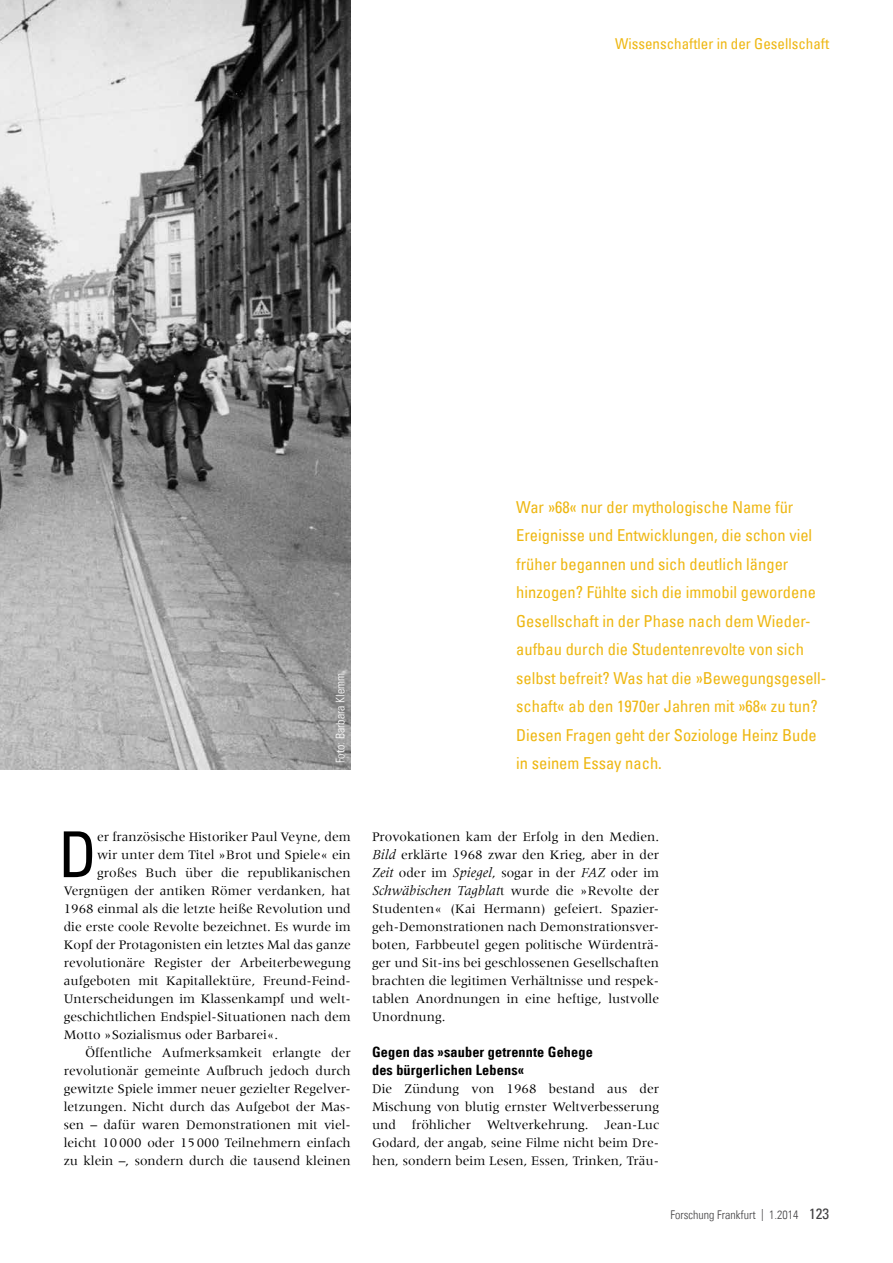
<style>
.page{position:relative;width:893px;height:1263px;background:#fff}
.page>*{position:absolute;margin:0;border:0;box-sizing:border-box;transform-origin:0 0}
.t1{font:condensed 63.3px "Univers Com 57";color:#000}
.t2{font:condensed 16.5px/28.5px "Univers Com 57";color:#eeb712}
.t3{font:condensed 15px "Univers Com 57";color:#eeb712}
.t4{font:14.25px/18px "Univers Com 67 Bold Cond";letter-spacing:.01em;color:#000}
.t5{font:13.5px/18px "Meridien";color:#000;text-align:justify}
.t6{font:12px "Univers Com 47 Light Cond";color:#414042}
.t7{font:12px "Univers Com 47 Light Cond";color:#fff}
.s1{font-family:"Meridien Com";font-style:italic;font-size:14.25px}
.s2{font-family:"Univers Com 57";font-stretch:condensed;font-size:15px}
</style>
<div class="page">
<img style="left:0;top:0;width:351px;height:769px">
<p class="t3" style="left:615px;top:34px;width:216px">Wissenschaftler in der Gesellschaft</p>
<p class="t7" style="left:333px;top:763px;width:92px;rotate:-90deg">Foto: Barbara Klemm</p>
<p class="t2" style="left:516px;top:492px;width:312px">War »68« nur der mythologische Name für Ereignisse und Entwicklungen, die schon viel früher begannen und sich deutlich länger hinzogen? Fühlte sich die immobil gewordene Gesellschaft in der Phase nach dem Wieder&shy;aufbau durch die Studentenrevolte von sich selbst befreit? Was hat die »Bewegungsgesell&shy;schaft« ab den 1970er Jahren mit »68« zu tun?<br>Diesen Fragen geht der Soziologe Heinz Bude in seinem Essay nach.</p>
<h1 class="t1" style="left:59px;top:814px;width:40px">D</h1>
<p class="t5" style="left:97px;top:828px;width:255px">er französische Historiker Paul Veyne, dem</p>
<p class="t5" style="left:97px;top:846px;width:255px">wir unter dem Titel »Brot und Spiele« ein</p>
<p class="t5" style="left:97px;top:864px;width:255px">großes Buch über die republikanischen</p>
<p class="t5" style="left:64px;top:882px;width:289px">Vergnügen der antiken Römer verdanken, hat</p>
<p class="t5" style="left:64px;top:900px;width:289px">1968 einmal als die letzte heiße Revolution und</p>
<p class="t5" style="left:64px;top:918px;width:289px">die erste coole Revolte bezeichnet. Es wurde im</p>
<p class="t5" style="left:64px;top:936px;width:289px">Kopf der Protagonisten ein letztes Mal das ganze</p>
<p class="t5" style="left:64px;top:954px;width:289px">revolutionäre Register der Arbeiterbewegung</p>
<p class="t5" style="left:64px;top:972px;width:289px">aufgeboten mit Kapitallektüre, Freund-Feind-</p>
<p class="t5" style="left:64px;top:990px;width:289px">Unterscheidungen im Klassenkampf und welt-</p>
<p class="t5" style="left:64px;top:1008px;width:289px">geschichtlichen Endspiel-Situationen nach dem</p>
<p class="t5" style="left:64px;top:1026px;width:216px">Motto »Sozialismus oder Barbarei«.</p>
<p class="t5" style="left:85px;top:1044px;width:267px">Öffentliche Aufmerksamkeit erlangte der</p>
<p class="t5" style="left:64px;top:1062px;width:289px">revolutionär gemeinte Aufbruch jedoch durch</p>
<p class="t5" style="left:64px;top:1080px;width:289px">gewitzte Spiele immer neuer gezielter Regelver-</p>
<p class="t5" style="left:64px;top:1098px;width:289px">letzungen. Nicht durch das Aufgebot der Mas-</p>
<p class="t5" style="left:64px;top:1116px;width:289px">sen – dafür waren Demonstrationen mit viel-</p>
<p class="t5" style="left:64px;top:1134px;width:289px">leicht 10000 oder 15000 Teilnehmern einfach</p>
<p class="t5" style="left:64px;top:1152px;width:289px">zu klein –, sondern durch die tausend kleinen</p>
<p class="t5" style="left:372px;top:828px;width:289px">Provokationen kam der Erfolg in den Medien.<br><span class="s1">Bild</span> erklärte 1968 zwar den Krieg, aber in der <span class="s1">Zeit</span> oder im <span class="s1">Spiegel</span>, sogar in der <span class="s1">FAZ</span> oder im <span class="s1">Schwäbischen Tagblat</span>t wurde die »Revolte der Studenten« (Kai Hermann) gefeiert. Spazier&shy;geh-Demonstrationen nach Demonstrationsver&shy;boten, Farbbeutel gegen politische Würdenträ&shy;ger und Sit-ins bei geschlossenen Gesellschaften brachten die legitimen Verhältnisse und respek&shy;tablen Anordnungen in eine heftige, lustvolle Unordnung.</p>
<p class="t4" style="left:372px;top:1043px;width:222px">Gegen das »sauber getrennte Gehege des bürgerlichen Lebens«</p>
<p class="t5" style="left:372px;top:1080px;width:289px">Die Zündung von 1968 bestand aus der Mischung von blutig ernster Weltverbesserung und fröhlicher Weltverkehrung. Jean-Luc Godard, der angab, seine Filme nicht beim Dre&shy;hen, sondern beim Lesen, Essen, Trinken, Träu-</p>
<p class="t6" style="left:671px;top:1208px;width:160px">Forschung Frankfurt | 1.2014 <span class="s2">123</span></p>
</div>
